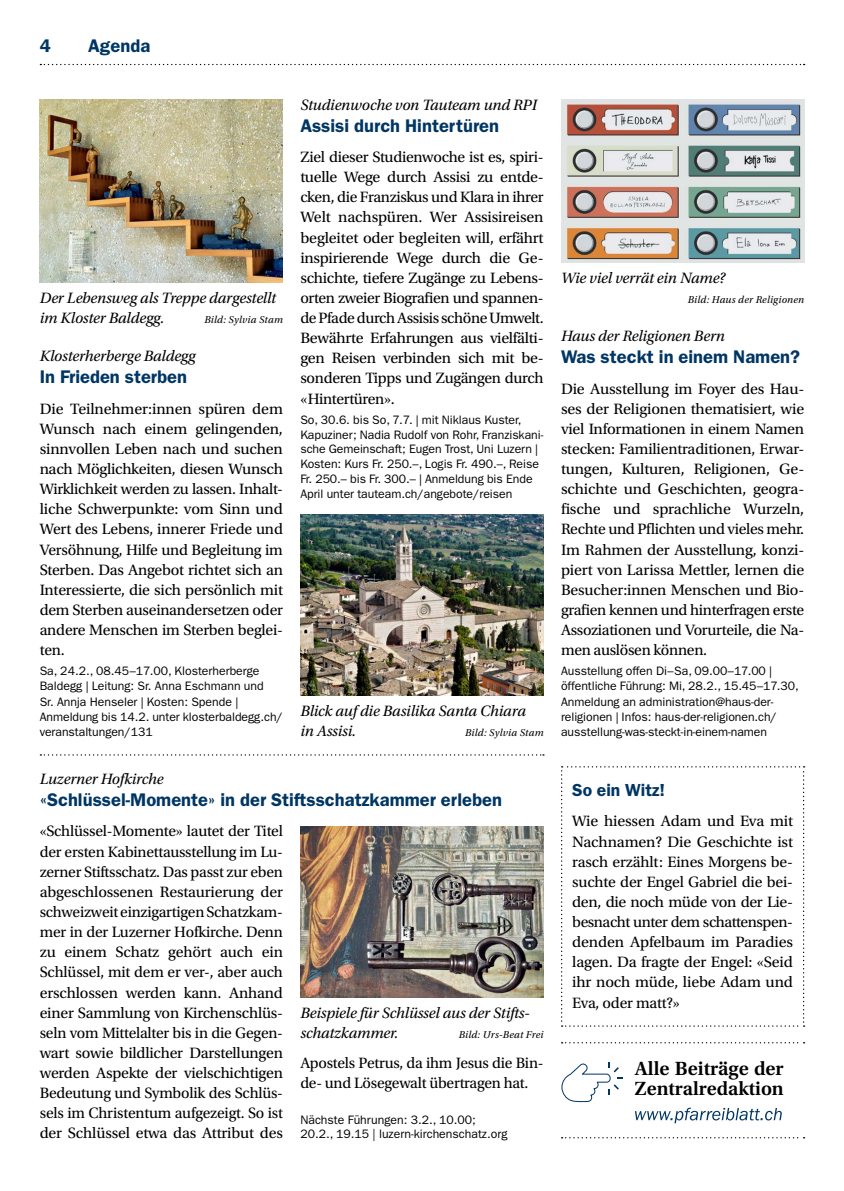
<style>
.page{position:relative;width:844px;height:1191px;background:#fff}
.page>*{position:absolute;margin:0;border:0;box-sizing:border-box;transform-origin:0 0}
.t1{font:600 20.12px/20.1px "Utopia Std";color:#000}
.t2{font:600 18.38px "ITC Franklin Gothic Std";color:#003664}
.t3{font:600 17.5px "ITC Franklin Gothic Std";color:#003664}
.t4{font:15.75px/20.1px "Utopia Std";letter-spacing:-.015em;color:#000;text-align:justify}
.t5{font:italic 15.75px/20.1px "Utopia Std";letter-spacing:-.01em;color:#000}
.t6{font:12.25px/15px "ITC Franklin Gothic Std";letter-spacing:-.005em;color:#000}
.t7{font:italic 10.5px "Utopia Std";letter-spacing:.02em;color:#000}
.s1{font-family:"Utopia Std";font-style:italic}
</style>
<div class="page">
<svg style="left:561px;top:766px;width:243px;height:260px"></svg>
<img style="left:40px;top:99px;width:243px;height:184px">
<img style="left:561px;top:99px;width:243px;height:164px">
<img style="left:300px;top:514px;width:243px;height:181px">
<img style="left:300px;top:826px;width:243px;height:171px">
<svg style="left:635px;top:1107px;width:146px;height:16px"></svg>
<svg style="left:561px;top:1062px;width:62px;height:41px"></svg>
<svg style="left:561px;top:1042px;width:243px;height:1px"></svg>
<svg style="left:561px;top:1137px;width:243px;height:1px"></svg>
<svg style="left:40px;top:754px;width:504px;height:1px"></svg>
<svg style="left:40px;top:64px;width:764px;height:1px"></svg>
<p class="t2" style="left:40px;top:35px;width:13px">4</p>
<p class="t2" style="left:88px;top:35px;width:64px">Agenda</p>
<p class="t5" style="left:40px;top:288px;width:238px">Der Lebensweg als Treppe dargestellt im Kloster Baldegg.</p>
<p class="t7" style="left:204px;top:314px;width:80px">Bild: Sylvia Stam</p>
<p class="t5" style="left:40px;top:346px;width:157px">Klosterherberge Baldegg</p>
<p class="t2" style="left:40px;top:366px;width:149px">In Frieden sterben</p>
<p class="t4" style="left:40px;top:399px;width:245px">Die Teilnehmer:innen spüren dem Wunsch nach einem gelingenden, sinnvollen Leben nach und suchen nach Möglichkeiten, diesen Wunsch Wirklichkeit werden zu lassen. Inhalt&shy;liche Schwerpunkte: vom Sinn und Wert des Lebens, innerer Friede und Versöhnung, Hilfe und Begleitung im Sterben. Das Angebot richtet sich an Interessierte, die sich persönlich mit dem Sterben auseinandersetzen oder andere Menschen im Sterben beglei&shy;ten.</p>
<p class="t6" style="left:40px;top:664px;width:245px">Sa, 24.2., 08.45–17.00, Klosterherberge Baldegg <span class="s1">|</span> Leitung: Sr. Anna Eschmann und<br>Sr. Annja Henseler <span class="s1">|</span> Kosten: Spende <span class="s1">| </span>Anmeldung bis 14.2. unter klosterbaldegg.ch/ veranstaltungen/131</p>
<p class="t5" style="left:300px;top:95px;width:238px">Studienwoche von Tauteam und RPI</p>
<p class="t2" style="left:300px;top:115px;width:200px">Assisi durch Hintertüren</p>
<p class="t4" style="left:300px;top:147px;width:245px">Ziel dieser Studienwoche ist es, spiri&shy;tuelle Wege durch Assisi zu entde&shy;cken, die Franziskus und Klara in ihrer Welt nachspüren. Wer Assisireisen begleitet oder begleiten will, erfährt inspirierende Wege durch die Ge&shy;schichte, tiefere Zugänge zu Lebens&shy;orten zweier Biografien und spannen&shy;de Pfade durch Assisis schöne Umwelt.<br>Bewährte Erfahrungen aus vielfälti&shy;gen Reisen verbinden sich mit be&shy;sonderen Tipps und Zugängen durch «Hintertüren».</p>
<p class="t6" style="left:300px;top:412px;width:244px">So, 30.6. bis So, 7.7. <span class="s1">|</span> mit Niklaus Kuster, Kapuziner; Nadia Rudolf von Rohr, Franziskani&shy;sche Gemeinschaft; Eugen Trost, Uni Luzern <span class="s1">| </span>Kosten: Kurs Fr. 250.–, Logis Fr. 490.–, Reise Fr. 250.– bis Fr. 300.– <span class="s1">|</span> Anmeldung bis Ende April unter tauteam.ch/angebote/reisen</p>
<p class="t5" style="left:300px;top:700px;width:227px">Blick auf die Basilika Santa Chiara in Assisi.</p>
<p class="t7" style="left:465px;top:726px;width:80px">Bild: Sylvia Stam</p>
<p class="t5" style="left:40px;top:769px;width:125px">Luzerner Hofkirche</p>
<p class="t2" style="left:40px;top:789px;width:463px">«Schlüssel-Momente» in der Stiftsschatzkammer erleben</p>
<p class="t4" style="left:40px;top:821px;width:245px">«Schlüssel-Momente» lautet der Titel der ersten Kabinettausstellung im Lu&shy;zerner Stiftsschatz. Das passt zur eben abgeschlossenen Restaurierung der schweizweit einzigartigen Schatzkam&shy;mer in der Luzerner Hofkirche. Denn zu einem Schatz gehört auch ein Schlüssel, mit dem er ver-, aber auch erschlossen werden kann. Anhand einer Sammlung von Kirchenschlüs&shy;seln vom Mittelalter bis in die Gegen&shy;wart sowie bildlicher Darstellungen werden Aspekte der vielschichtigen Bedeutung und Symbolik des Schlüs&shy;sels im Christentum aufgezeigt. So ist der Schlüssel etwa das Attribut des</p>
<p class="t5" style="left:300px;top:1002px;width:231px">Beispiele für Schlüssel aus der Stifts&shy;schatzkammer.</p>
<p class="t7" style="left:458px;top:1028px;width:86px">Bild: Urs-Beat Frei</p>
<p class="t4" style="left:300px;top:1053px;width:245px">Apostels Petrus, da ihm Jesus die Bin&shy;de- und Lösegewalt übertragen hat.</p>
<p class="t6" style="left:300px;top:1112px;width:208px">Nächste Führungen: 3.2., 10.00;<br>20.2., 19.15 | luzern-kirchenschatz.org</p>
<p class="t5" style="left:561px;top:268px;width:166px">Wie viel verrät ein Name?</p>
<p class="t7" style="left:687px;top:294px;width:118px">Bild: Haus der Religionen</p>
<p class="t5" style="left:561px;top:326px;width:165px">Haus der Religionen Bern</p>
<p class="t2" style="left:561px;top:346px;width:240px">Was steckt in einem Namen?</p>
<p class="t4" style="left:561px;top:378px;width:245px">Die Ausstellung im Foyer des Hau&shy;ses der Religionen thematisiert, wie viel Informationen in einem Namen stecken: Familientraditionen, Erwar&shy;tungen, Kulturen, Religionen, Ge&shy;schichte und Geschichten, geogra&shy;fische und sprachliche Wurzeln, Rechte und Pflichten und vieles mehr.<br>Im Rahmen der Ausstellung, konzi&shy;piert von Larissa Mettler, lernen die Besucher:innen Menschen und Bio&shy;grafien kennen und hinterfragen erste Assoziationen und Vorurteile, die Na&shy;men auslösen können.</p>
<p class="t6" style="left:561px;top:664px;width:239px">Ausstellung offen Di–Sa, 09.00–17.00 <span class="s1">| </span>öffentliche Führung: Mi, 28.2., 15.45–17.30, Anmeldung an administration@haus-der&shy;religionen <span class="s1">|</span> Infos: haus-der-religionen.ch/ ausstellung-was-steckt-in-einem-namen</p>
<p class="t3" style="left:572px;top:780px;width:94px">So ein Witz!</p>
<p class="t4" style="left:572px;top:811px;width:222px">Wie hiessen Adam und Eva mit Nachnamen? Die Geschichte ist rasch erzählt: Eines Morgens be&shy;suchte der Engel Gabriel die bei&shy;den, die noch müde von der Lie&shy;besnacht unter dem schattenspen&shy;denden Apfelbaum im Paradies lagen. Da fragte der Engel: «Seid ihr noch müde, liebe Adam und Eva, oder matt?»</p>
<p class="t1" style="left:634px;top:1058px;width:150px">Alle Beiträge der<br>Zentralredaktion</p>
</div>
